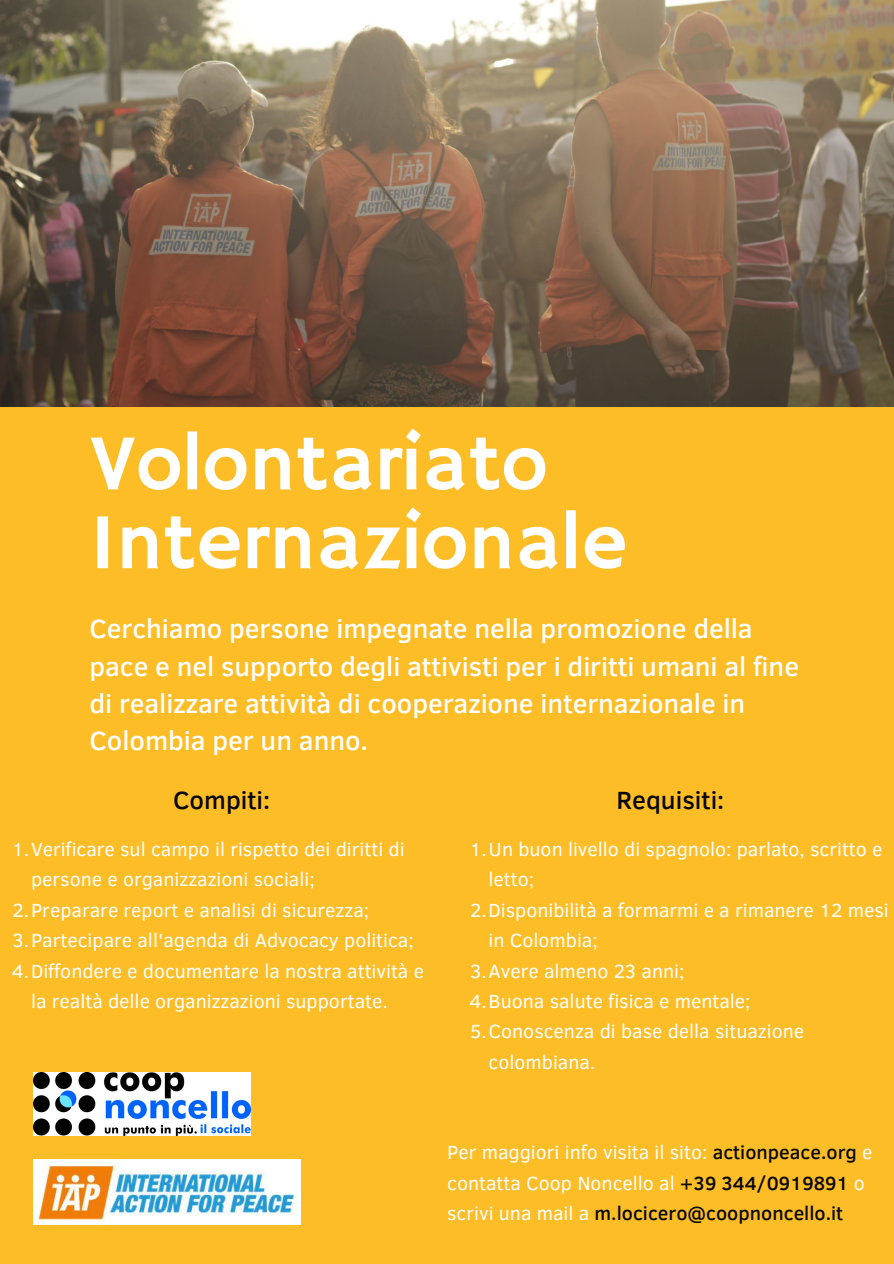
<style>
.page{position:relative;width:894px;height:1264px;background:#fff}
.page>*{position:absolute;margin:0;border:0;box-sizing:border-box;transform-origin:0 0}
.t1{font:79.5px/78.8px "Hammersmith One";color:#fff}
.t2{font:500 27px/37.2px "Clear Sans";color:#fff}
.t3{font:500 25.5px "Clear Sans";color:#080808}
.t4{font:19.5px/30.5px "Clear Sans";color:#fff}
.s1{font-weight:500;color:#080808}
</style>
<div class="page">
<div style="left:0;top:0;width:893px;height:1263px;background:#fcbd27"></div>
<img style="left:0;top:0;width:893px;height:406px">
<img style="left:33px;top:1159px;width:267px;height:65px">
<img style="left:33px;top:1072px;width:218px;height:63px">
<h1 class="t1" style="left:89px;top:428px;width:539px">Volontariato<br>Internazionale</h1>
<h2 class="t2" style="left:89px;top:609px;width:710px">Cerchiamo persone impegnate nella promozione della pace e nel supporto degli attivisti per i diritti umani al fine di realizzare attività di cooperazione internazionale in Colombia per un anno.</h2>
<h3 class="t3" style="left:173px;top:781px;width:99px">Compiti:</h3>
<h3 class="t3" style="left:616px;top:781px;width:109px">Requisiti:</h3>
<p class="t4" style="left:469px;top:833px;width:414px">1.Un buon livello di spagnolo: parlato, scritto e</p>
<p class="t4" style="left:488px;top:863px;width:47px">letto;</p>
<p class="t4" style="left:470px;top:893px;width:420px">2.Disponibilità a formarmi e a rimanere 12 mesi</p>
<p class="t4" style="left:488px;top:924px;width:111px">in Colombia;</p>
<p class="t4" style="left:470px;top:954px;width:216px">3.Avere almeno 23 anni;</p>
<p class="t4" style="left:469px;top:985px;width:282px">4.Buona salute fisica e mentale;</p>
<p class="t4" style="left:470px;top:1015px;width:335px">5.Conoscenza di base della situazione</p>
<p class="t4" style="left:488px;top:1045px;width:108px">colombiana.</p>
<p class="t4" style="left:12px;top:833px;width:394px">1.Verificare sul campo il rispetto dei diritti di</p>
<p class="t4" style="left:31px;top:863px;width:285px">persone e organizzazioni sociali;</p>
<p class="t4" style="left:13px;top:893px;width:358px">2.Preparare report e analisi di sicurezza;</p>
<p class="t4" style="left:13px;top:924px;width:402px">3.Partecipare all'agenda di Advocacy politica;</p>
<p class="t4" style="left:12px;top:954px;width:413px">4.Diffondere e documentare la nostra attività e</p>
<p class="t4" style="left:31px;top:985px;width:358px">la realtà delle organizzazioni supportate.</p>
<p class="t4" style="left:447px;top:1136px;width:426px">Per maggiori info visita il sito: <span class="s1">actionpeace.org</span> e contatta Coop Noncello al <span class="s1">+39 344/0919891</span> o scrivi una mail a <span class="s1">m.locicero@coopnoncello.it</span></p>
</div>
